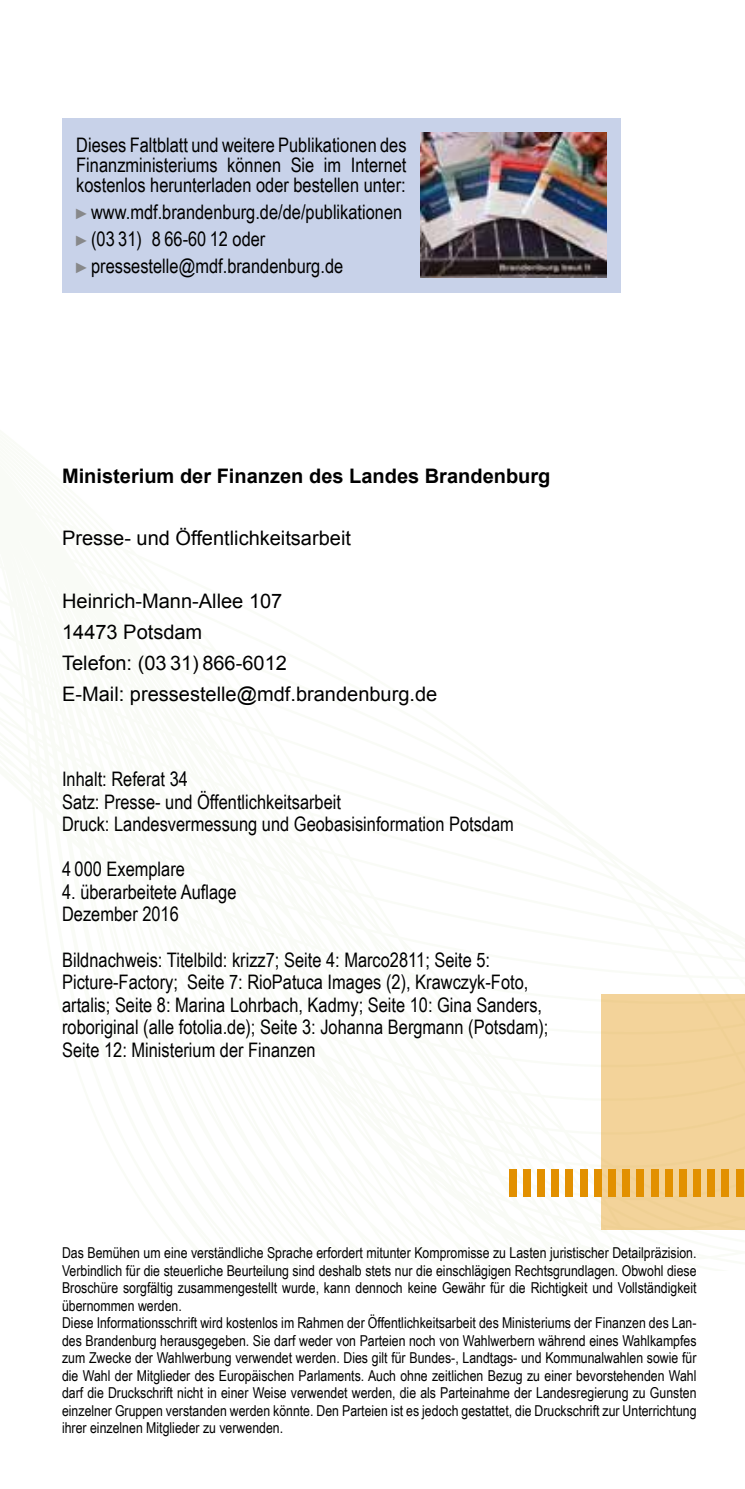
<style>
.page{position:relative;width:745px;height:1489px;background:#fff}
.page>*{position:absolute;margin:0;border:0;box-sizing:border-box;transform-origin:0 0}
.t1{font:20px/22.5px "Arial Narrow";color:#000}
.t2{font:20px/31.2px "Arial";color:#000}
.t3{font:700 20px "Arial";color:#000}
.t4{font:15px/17.5px "Arial Narrow";color:#000}
.s1{font-size:15px;color:#87888a}
</style>
<div class="page">
<div style="left:594px;top:1169px;width:7px;height:27px;background:#e29000"></div>
<div style="left:579px;top:1169px;width:7px;height:27px;background:#e29000"></div>
<div style="left:565px;top:1169px;width:7px;height:27px;background:#e29000"></div>
<div style="left:551px;top:1169px;width:7px;height:27px;background:#e29000"></div>
<div style="left:537px;top:1169px;width:7px;height:27px;background:#e29000"></div>
<div style="left:523px;top:1169px;width:7px;height:27px;background:#e29000"></div>
<div style="left:508px;top:1169px;width:8px;height:27px;background:#e29000"></div>
<div style="left:62px;top:118px;width:558px;height:174px;background:#c8d2e9"></div>
<img style="left:420px;top:132px;width:186px;height:145px">
<div style="left:601px;top:994px;width:143px;height:235px;background:#f3d39a"></div>
<h1 class="t1" style="left:76px;top:134px;width:331px;line-height:20px;text-align:justify">Dieses Faltblatt und weitere Publikationen des Finanzministeriums können Sie im Internet kostenlos herunterladen oder bestellen unter:</h1>
<h1 class="t1" style="left:76px;top:198px;width:327px;line-height:27px"><span class="s1">►</span>www.mdf.brandenburg.de/de/publikationen <span class="s1">►</span>(03 31) 8 66-60 12 oder <span class="s1">►</span>pressestelle@mdf.brandenburg.de</h1>
<h1 class="t3" style="left:62px;top:462px;width:489px">Ministerium der Finanzen des Landes Brandenburg</h1>
<h1 class="t2" style="left:62px;top:522px;width:290px">Presse- und Öffentlichkeitsarbeit</h1>
<h1 class="t2" style="left:62px;top:585px;width:376px">Heinrich-Mann-Allee 107<br>14473 Potsdam<br>Telefon: (03 31) 866-6012<br>E-Mail: pressestelle@mdf.brandenburg.de</h1>
<h1 class="t1" style="left:62px;top:767px;width:453px">Inhalt: Referat 34<br>Satz: Presse- und Öffentlichkeitsarbeit<br>Druck: Landesvermessung und Geobasisinformation Potsdam</h1>
<h1 class="t1" style="left:62px;top:857px;width:124px">4 000 Exemplare</h1>
<h1 class="t1" style="left:62px;top:879px;width:176px">4. überarbeitete Auflage<br>Dezember 2016</h1>
<p class="t1" style="left:62px;top:947px;width:487px">Bildnachweis: Titelbild: krizz7; Seite 4: Marco2811; Seite 5:<br>Picture-Factory; Seite 7: RioPatuca Images (2), Krawczyk-Foto, artalis; Seite 8: Marina Lohrbach, Kadmy; Seite 10: Gina Sanders, roboriginal (alle fotolia.de); Seite 3: Johanna Bergmann (Potsdam); Seite 12: Ministerium der Finanzen</p>
<p class="t4" style="left:62px;top:1243px;width:635px">Das Bemühen um eine verständliche Sprache erfordert mitunter Kompromisse zu Lasten juristischer Detailpräzision.<br>Verbindlich für die steuerliche Beurteilung sind deshalb stets nur die einschlägigen Rechtsgrundlagen. Obwohl diese Broschüre sorgfältig zusammengestellt wurde, kann dennoch keine Gewähr für die Richtigkeit und Vollständigkeit übernommen werden.<br>Diese Informationsschrift wird kostenlos im Rahmen der Öffentlichkeitsarbeit des Ministeriums der Finanzen des Lan&shy;des Brandenburg herausgegeben. Sie darf weder von Parteien noch von Wahlwerbern während eines Wahlkampfes zum Zwecke der Wahlwerbung verwendet werden. Dies gilt für Bundes-, Landtags- und Kommunalwahlen sowie für die Wahl der Mitglieder des Europäischen Parlaments. Auch ohne zeitlichen Bezug zu einer bevorstehenden Wahl darf die Druckschrift nicht in einer Weise verwendet werden, die als Parteinahme der Landesregierung zu Gunsten einzelner Gruppen verstanden werden könnte. Den Parteien ist es jedoch gestattet, die Druckschrift zur Unterrichtung ihrer einzelnen Mitglieder zu verwenden.</p>
</div>
